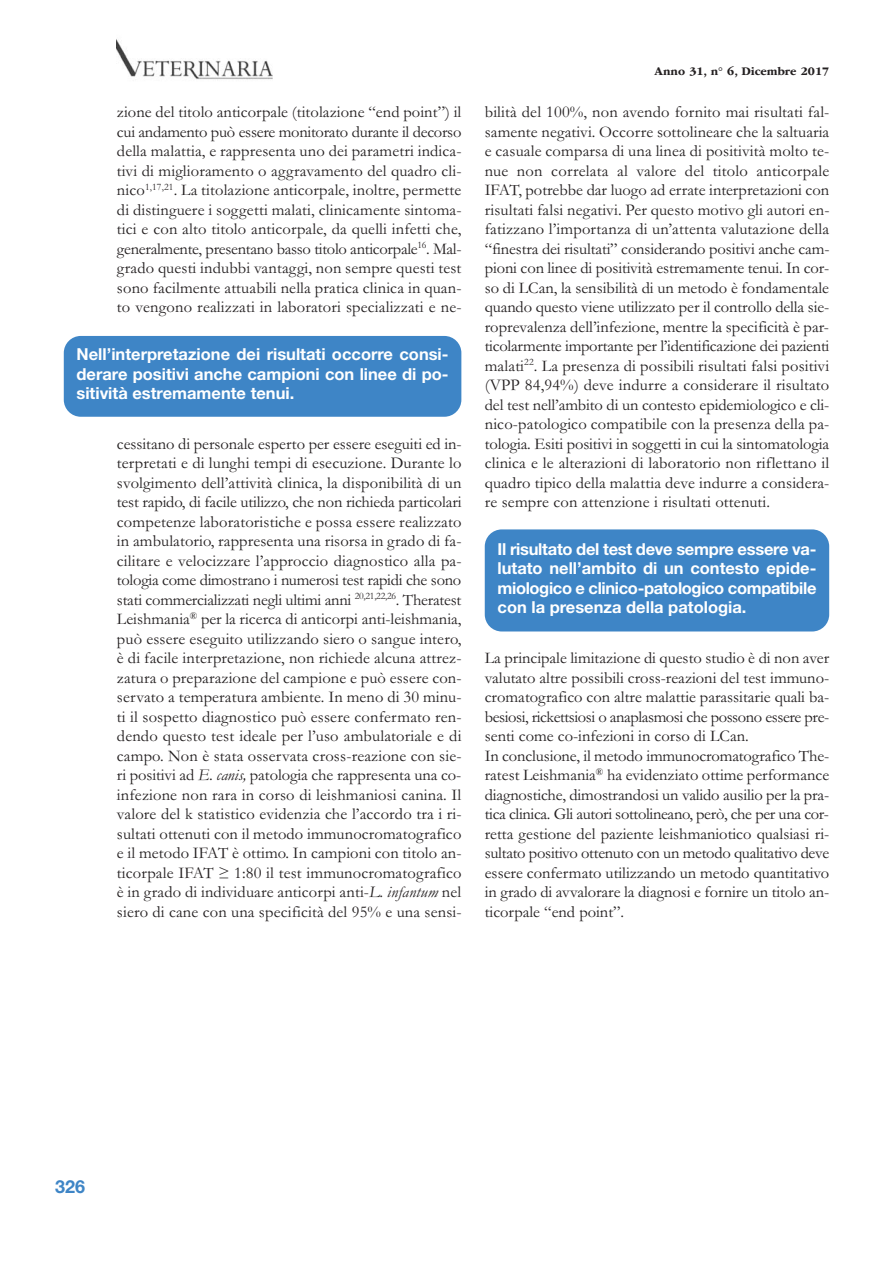
<style>
.page{position:relative;width:893px;height:1263px;background:#fff}
.page>*{position:absolute;margin:0;border:0;box-sizing:border-box;transform-origin:0 0}
.t1{font:700 18px "Helvetica Neue LT Std";color:#3e85c6}
.t2{font:16.5px/19.5px "Garamond";color:#231f20;text-align:justify}
.t3{font:700 16.5px/19.5px "Helvetica Neue LT Std";color:#fff;text-align:justify}
.t4{font:700 12px "ITC Garamond Std";color:#231f20}
.s1{font-style:italic}
</style>
<div class="page">
<img style="left:117px;top:40px;width:156px;height:40px">
<div style="left:64px;top:336px;width:397px;height:81px;background:#3e85c6;border-radius:17px"></div>
<div style="left:485px;top:529px;width:344px;height:102px;background:#3e85c6;border-radius:17px"></div>
<p class="t2" style="left:117px;top:104px;width:346px">zione del titolo anticorpale (titolazione “end point”) il cui andamento può essere monitorato durante il decorso della malattia, e rappresenta uno dei parametri indica&shy;tivi di miglioramento o aggravamento del quadro cli&shy;nico<sup>1,17,21</sup>. La titolazione anticorpale, inoltre, permette di distinguere i soggetti malati, clinicamente sintoma&shy;tici e con alto titolo anticorpale, da quelli infetti che, generalmente, presentano basso titolo anticorpale<sup>16</sup>. Mal&shy;grado questi indubbi vantaggi, non sempre questi test sono facilmente attuabili nella pratica clinica in quan&shy;to vengono realizzati in laboratori specializzati e ne-</p>
<p class="t3" style="left:77px;top:346px;width:374px">Nell’interpretazione dei risultati occorre consi&shy;derare positivi anche campioni con linee di po&shy;sitività estremamente tenui.</p>
<p class="t2" style="left:117px;top:436px;width:346px">cessitano di personale esperto per essere eseguiti ed in&shy;terpretati e di lunghi tempi di esecuzione. Durante lo svolgimento dell’attività clinica, la disponibilità di un test rapido, di facile utilizzo, che non richieda particolari competenze laboratoristiche e possa essere realizzato in ambulatorio, rappresenta una risorsa in grado di fa&shy;cilitare e velocizzare l’approccio diagnostico alla pa&shy;tologia come dimostrano i numerosi test rapidi che sono stati commercializzati negli ultimi anni <sup>20,21,22,26</sup>. Theratest Leishmania<sup>®</sup> per la ricerca di anticorpi anti-leishmania, può essere eseguito utilizzando siero o sangue intero, è di facile interpretazione, non richiede alcuna attrez&shy;zatura o preparazione del campione e può essere con&shy;servato a temperatura ambiente. In meno di 30 minu&shy;ti il sospetto diagnostico può essere confermato ren&shy;dendo questo test ideale per l’uso ambulatoriale e di campo. Non è stata osservata cross-reazione con sie&shy;ri positivi ad <span class="s1">E. canis,</span> patologia che rappresenta una co&shy;infezione non rara in corso di leishmaniosi canina. Il valore del k statistico evidenzia che l’accordo tra i ri&shy;sultati ottenuti con il metodo immunocromatografico e il metodo IFAT è ottimo. In campioni con titolo an&shy;ticorpale IFAT ≥ 1:80 il test immunocromatografico è in grado di individuare anticorpi anti-<span class="s1">L. infantum</span> nel siero di cane con una specificità del 95% e una sensi-</p>
<p class="t4" style="left:655px;top:66px;width:176px">Anno 31, n° 6, Dicembre 2017</p>
<p class="t2" style="left:485px;top:104px;width:346px">bilità del 100%, non avendo fornito mai risultati fal&shy;samente negativi. Occorre sottolineare che la saltuaria e casuale comparsa di una linea di positività molto te&shy;nue non correlata al valore del titolo anticorpale IFAT, potrebbe dar luogo ad errate interpretazioni con risultati falsi negativi. Per questo motivo gli autori en&shy;fatizzano l’importanza di un’attenta valutazione della “finestra dei risultati” considerando positivi anche cam&shy;pioni con linee di positività estremamente tenui. In cor&shy;so di LCan, la sensibilità di un metodo è fondamentale quando questo viene utilizzato per il controllo della sie&shy;roprevalenza dell’infezione, mentre la specificità è par&shy;ticolarmente importante per l’identificazione dei pazienti malati<sup>22</sup>. La presenza di possibili risultati falsi positivi (VPP 84,94%) deve indurre a considerare il risultato del test nell’ambito di un contesto epidemiologico e cli&shy;nico-patologico compatibile con la presenza della pa&shy;tologia. Esiti positivi in soggetti in cui la sintomatologia clinica e le alterazioni di laboratorio non riflettano il quadro tipico della malattia deve indurre a considera&shy;re sempre con attenzione i risultati ottenuti.</p>
<p class="t3" style="left:497px;top:541px;width:320px">Il risultato del test deve sempre essere va&shy;lutato nell’ambito di un contesto epide&shy;miologico e clinico-patologico compatibile con la presenza della patologia.</p>
<p class="t2" style="left:485px;top:650px;width:346px;text-align:left">La principale limitazione di questo studio è di non aver valutato altre possibili cross-reazioni del test immuno&shy;cromatografico con altre malattie parassitarie quali ba&shy;besiosi, rickettsiosi o anaplasmosi che possono essere pre&shy;senti come co-infezioni in corso di LCan.<br>In conclusione, il metodo immunocromatografico The&shy;ratest Leishmania<sup>®</sup> ha evidenziato ottime performance diagnostiche, dimostrandosi un valido ausilio per la pra&shy;tica clinica. Gli autori sottolineano, però, che per una cor&shy;retta gestione del paziente leishmaniotico qualsiasi ri&shy;sultato positivo ottenuto con un metodo qualitativo deve essere confermato utilizzando un metodo quantitativo in grado di avvalorare la diagnosi e fornire un titolo an&shy;ticorpale “end point”.</p>
<p class="t1" style="left:55px;top:1180px;width:32px">326</p>
</div>
